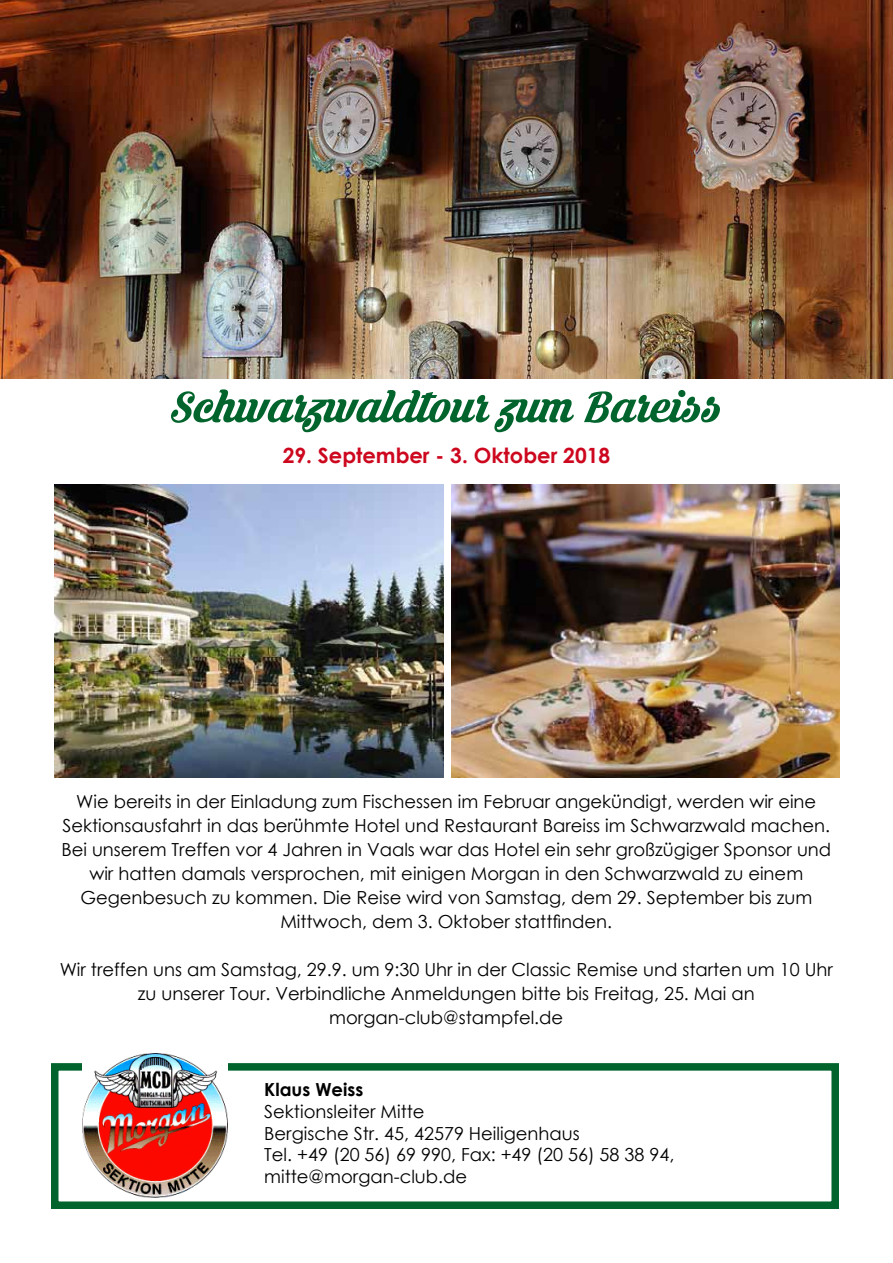
<style>
.page{position:relative;width:893px;height:1263px;background:#fff}
.page>*{position:absolute;margin:0;border:0;box-sizing:border-box;transform-origin:0 0}
.t1{font:58.5px "Krinkes Regular PERSONALUSE";color:#00642c}
.t2{font:700 21px "Century Gothic";color:#cd071e}
.t3{font:18px/24px "Century Gothic";color:#000;text-align:center}
.t4{font:700 18px "Century Gothic";color:#000}
</style>
<div class="page">
<div style="left:51px;top:1063px;width:788px;height:146px;border:8px solid #00642c"></div>
<img style="left:83px;top:1053px;width:145px;height:145px">
<img style="left:0;top:0;width:893px;height:378px">
<img style="left:55px;top:485px;width:388px;height:293px">
<img style="left:451px;top:485px;width:389px;height:293px">
<h1 class="t1" style="left:171px;top:368px;width:552px">Schwarzwaldtour zum Bareiss</h1>
<p class="t2" style="left:283px;top:440px;width:329px">29. September - 3. Oktober 2018</p>
<p class="t3" style="left:61px;top:789px;width:771px">Wie bereits in der Einladung zum Fischessen im Februar angekündigt, werden wir eine Sektionsausfahrt in das berühmte Hotel und Restaurant Bareiss im Schwarzwald machen.<br>Bei unserem Treffen vor 4 Jahren in Vaals war das Hotel ein sehr großzügiger Sponsor und wir hatten damals versprochen, mit einigen Morgan in den Schwarzwald zu einem Gegenbesuch zu kommen. Die Reise wird von Samstag, dem 29. September bis zum Mittwoch, dem 3. Oktober stattfinden.</p>
<p class="t3" style="left:60px;top:957px;width:775px">Wir treffen uns am Samstag, 29.9. um 9:30 Uhr in der Classic Remise und starten um 10 Uhr zu unserer Tour. Verbindliche Anmeldungen bitte bis Freitag, 25. Mai an morgan-club@stampfel.de</p>
<p class="t4" style="left:264px;top:1076px;width:100px">Klaus Weiss</p>
<p class="t3" style="left:264px;top:1100px;width:412px;line-height:21.6px;text-align:left">Sektionsleiter Mitte<br>Bergische Str. 45, 42579 Heiligenhaus<br>Tel. +49 (20 56) 69 990, Fax: +49 (20 56) 58 38 94, mitte@morgan-club.de</p>
</div>
